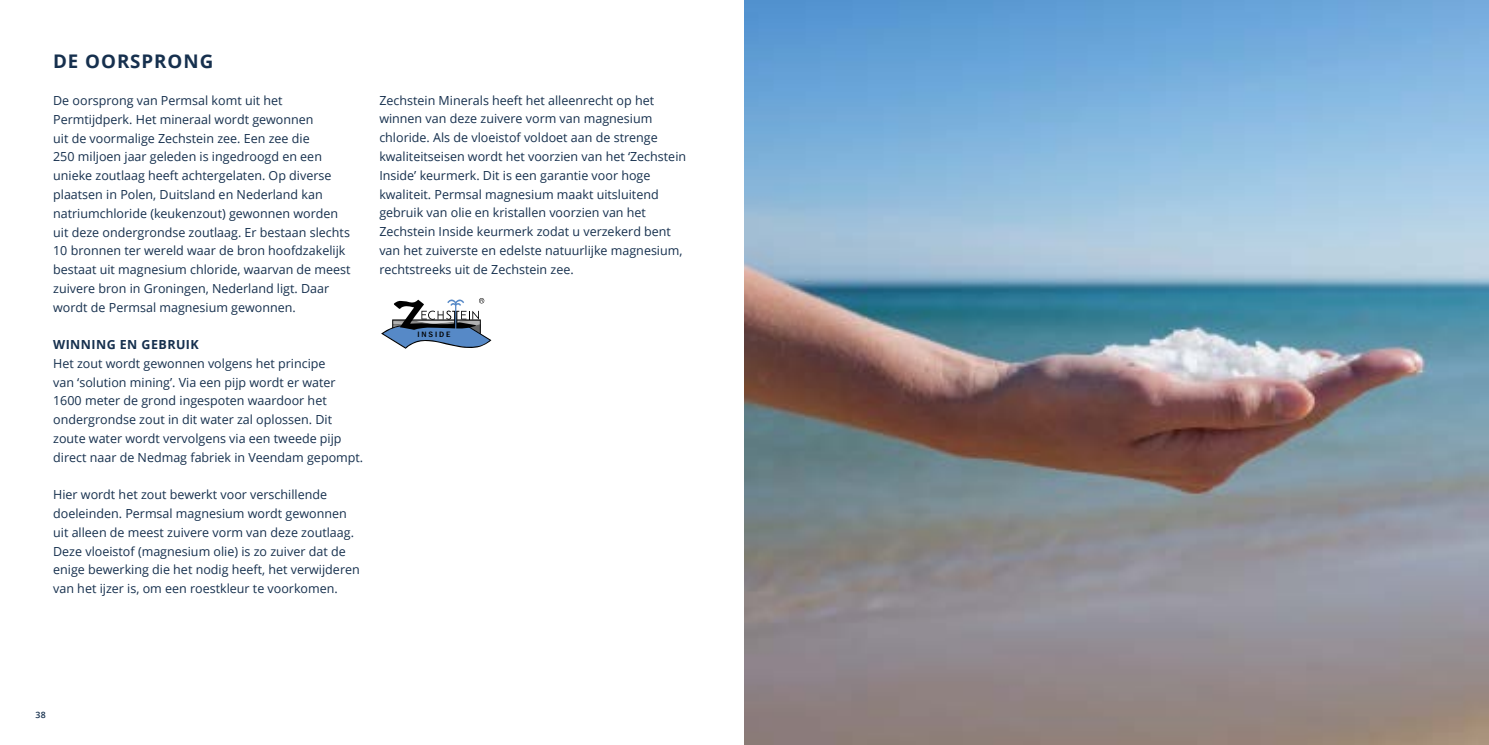
<style>
.page{position:relative;width:1489px;height:745px;background:#fff}
.page>*{position:absolute;margin:0;border:0;box-sizing:border-box;transform-origin:0 0}
.t1{font:700 18.75px "Open Sans";letter-spacing:.05em;color:#16304e}
.t2{font:12.5px/18.8px "Open Sans";color:#16304e}
.t3{font:700 12.5px "Open Sans";letter-spacing:.035em;color:#16304e}
.t4{font:600 8.75px "Open Sans";color:#16304e}
.t5{font:500 condensed 8px "Franklin Gothic";letter-spacing:.2em;color:#000;scale:1.14 1}
</style>
<div class="page">
<svg style="left:381px;top:298px;width:110px;height:50px"></svg>
<img style="left:744px;top:0;width:744px;height:744px">
<h1 class="t1" style="left:53px;top:53px;width:162px">DE OORSPRONG</h1>
<p class="t2" style="left:53px;top:92px;width:299px">De oorsprong van Permsal komt uit het Permtijdperk. Het mineraal wordt gewonnen<br>uit de voormalige Zechstein zee. Een zee die<br>250 miljoen jaar geleden is ingedroogd en een unieke zoutlaag heeft achtergelaten. Op diverse plaatsen in Polen, Duitsland en Nederland kan natriumchloride (keukenzout) gewonnen worden uit deze ondergrondse zoutlaag. Er bestaan slechts 10 bronnen ter wereld waar de bron hoofdzakelijk bestaat uit magnesium chloride, waarvan de meest zuivere bron in Groningen, Nederland ligt. Daar wordt de Permsal magnesium gewonnen.</p>
<p class="t3" style="left:53px;top:339px;width:147px">WINNING EN GEBRUIK</p>
<p class="t2" style="left:53px;top:355px;width:311px">Het zout wordt gewonnen volgens het principe<br>van ‘solution mining’. Via een pijp wordt er water 1600 meter de grond ingespoten waardoor het ondergrondse zout in dit water zal oplossen. Dit zoute water wordt vervolgens via een tweede pijp direct naar de Nedmag fabriek in Veendam gepompt.</p>
<p class="t2" style="left:53px;top:486px;width:308px">Hier wordt het zout bewerkt voor verschillende doeleinden. Permsal magnesium wordt gewonnen uit alleen de meest zuivere vorm van deze zoutlaag.<br>Deze vloeistof (magnesium olie) is zo zuiver dat de enige bewerking die het nodig heeft, het verwijderen van het ijzer is, om een roestkleur te voorkomen.</p>
<p class="t2" style="left:379px;top:92px;width:308px">Zechstein Minerals heeft het alleenrecht op het winnen van deze zuivere vorm van magnesium chloride. Als de vloeistof voldoet aan de strenge kwaliteitseisen wordt het voorzien van het ‘Zechstein Inside’ keurmerk. Dit is een garantie voor hoge kwaliteit. Permsal magnesium maakt uitsluitend gebruik van olie en kristallen voorzien van het Zechstein Inside keurmerk zodat u verzekerd bent van het zuiverste en edelste natuurlijke magnesium, rechtstreeks uit de Zechstein zee.</p>
<p class="t5" style="left:417px;top:329px;width:30px">INSIDE</p>
<p class="t4" style="left:35px;top:709px;width:12px">38</p>
</div>
